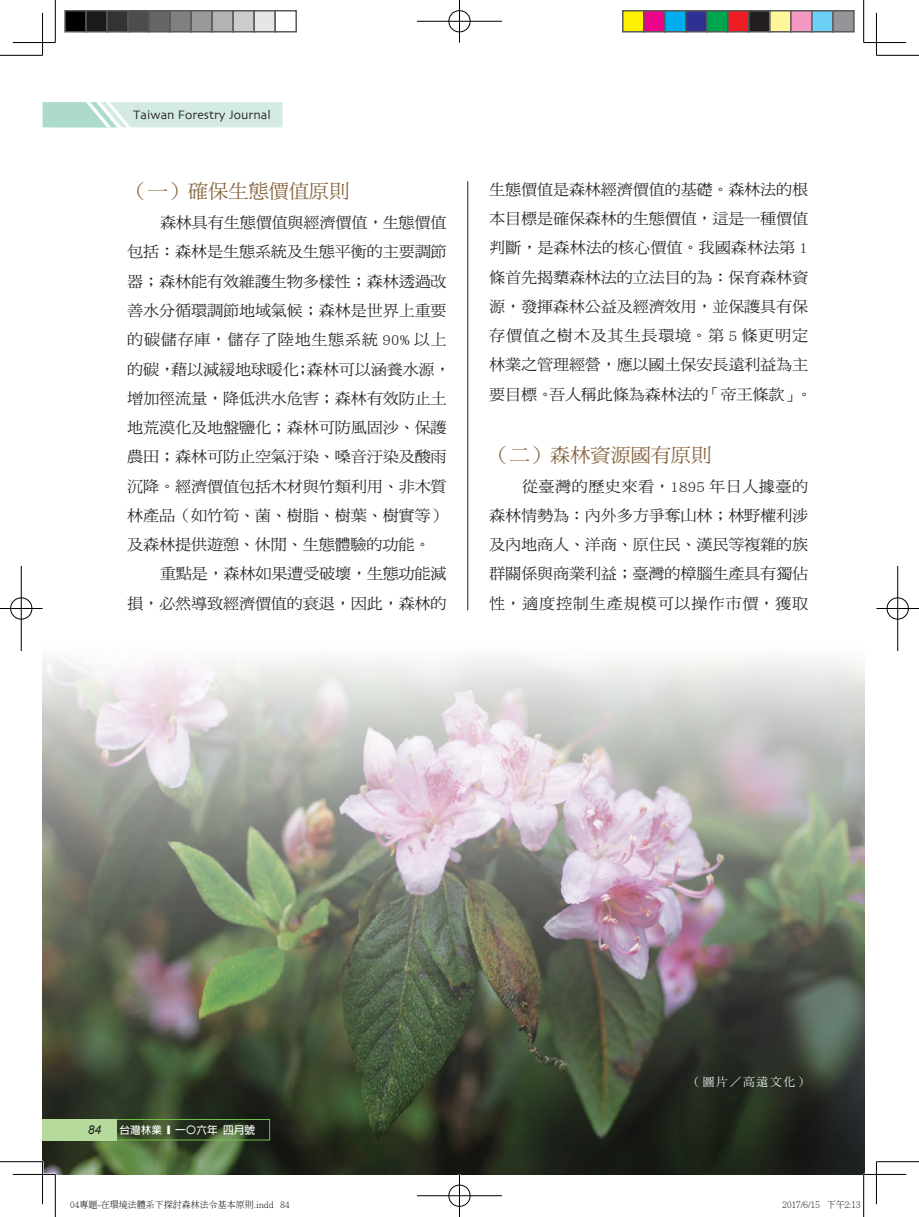
<style>
.page{position:relative;width:919px;height:1217px;background:#fff}
.page>*{position:absolute;margin:0;border:0;box-sizing:border-box;transform-origin:0 0}
.標{font:19.5px "DF Ming Std W5";letter-spacing:-.015em;color:#826039;scale:1.05 1}
.new{font:15.45px/29.2px "DF Ming Std W5";letter-spacing:-.015em;color:#231f20;scale:1.05 1}
.正常{font:12.75px "Skia";color:#231f20}
.正常-2{font:italic 12.15px "Arial";color:#231f20}
.照片說{font:11.7px "DF Ming Std W5";letter-spacing:.15em;color:#fff}
.正常-3{font:700 10.65px "AR Hei B5";color:#fff}
.t1{font:300 9px "Adobe Ming Std";color:#000}
</style>
<div class="page">
<img style="left:43px;top:610px;width:821px;height:564px">
<hr style="left:467px;top:181px;width:1px;height:429px;background:#231f20">
<div style="left:113px;top:1118px;width:157px;height:22px;border:1px solid #71bf44"></div>
<div style="left:43px;top:1118px;width:74px;height:22px;background:#b6da9b"></div>
<svg style="left:43px;top:102px;width:239px;height:25px;background:#cce8df"></svg>
<hr style="left:13px;top:1172px;width:42px;height:3px;background:#fff">
<hr style="left:863px;top:1172px;width:43px;height:3px;background:#fff">
<hr style="left:41px;top:1161px;width:3px;height:42px;background:#fff">
<hr style="left:0;top:55px;width:43px;height:1px;background:#000">
<hr style="left:876px;top:55px;width:42px;height:1px;background:#000">
<hr style="left:0;top:1161px;width:43px;height:1px;background:#000">
<hr style="left:876px;top:1161px;width:42px;height:1px;background:#000">
<hr style="left:55px;top:0;width:1px;height:43px;background:#000">
<hr style="left:55px;top:1174px;width:1px;height:42px;background:#000">
<hr style="left:863px;top:0;width:1px;height:43px;background:#000">
<hr style="left:863px;top:1174px;width:1px;height:42px;background:#000">
<hr style="left:13px;top:42px;width:42px;height:1px;background:#000">
<hr style="left:863px;top:42px;width:43px;height:1px;background:#000">
<hr style="left:13px;top:1173px;width:42px;height:1px;background:#000">
<hr style="left:863px;top:1173px;width:43px;height:1px;background:#000">
<hr style="left:42px;top:13px;width:1px;height:42px;background:#000">
<hr style="left:42px;top:1161px;width:1px;height:42px;background:#000">
<hr style="left:876px;top:13px;width:1px;height:42px;background:#000">
<hr style="left:876px;top:1161px;width:1px;height:42px;background:#000">
<div style="left:448px;top:10px;width:23px;height:23px;border:2px solid #fff;border-radius:50%"></div>
<hr style="left:417px;top:20px;width:85px;height:2px;background:#fff">
<hr style="left:458px;top:0;width:2px;height:43px;background:#fff">
<div style="left:448px;top:10px;width:22px;height:22px;border:1px solid #000;border-radius:50%"></div>
<hr style="left:417px;top:21px;width:85px;height:1px;background:#000">
<hr style="left:459px;top:0;width:1px;height:43px;background:#000">
<div style="left:448px;top:1183px;width:23px;height:23px;border:2px solid #fff;border-radius:50%"></div>
<hr style="left:417px;top:1194px;width:85px;height:2px;background:#fff">
<hr style="left:458px;top:1174px;width:2px;height:42px;background:#fff">
<div style="left:448px;top:1184px;width:22px;height:22px;border:1px solid #000;border-radius:50%"></div>
<hr style="left:417px;top:1195px;width:85px;height:1px;background:#000">
<hr style="left:459px;top:1174px;width:1px;height:42px;background:#000">
<div style="left:10px;top:596px;width:23px;height:24px;border:2px solid #fff;border-radius:50%"></div>
<hr style="left:0;top:607px;width:43px;height:2px;background:#fff">
<hr style="left:20px;top:566px;width:2px;height:85px;background:#fff">
<div style="left:10px;top:597px;width:22px;height:22px;border:1px solid #000;border-radius:50%"></div>
<hr style="left:0;top:608px;width:43px;height:1px;background:#000">
<hr style="left:21px;top:566px;width:1px;height:85px;background:#000">
<div style="left:885px;top:596px;width:24px;height:24px;border:2px solid #fff;border-radius:50%"></div>
<hr style="left:876px;top:607px;width:42px;height:2px;background:#fff">
<hr style="left:896px;top:566px;width:2px;height:85px;background:#fff">
<div style="left:886px;top:597px;width:22px;height:22px;border:1px solid #000;border-radius:50%"></div>
<hr style="left:876px;top:608px;width:42px;height:1px;background:#000">
<hr style="left:897px;top:566px;width:1px;height:85px;background:#000">
<div style="left:65px;top:11px;width:21px;height:21px;background:#000"></div>
<div style="left:64px;top:10px;width:23px;height:23px;border:2px solid #595959"></div>
<div style="left:86px;top:11px;width:21px;height:21px;background:#1a1a1a"></div>
<div style="left:85px;top:10px;width:23px;height:23px;border:2px solid #595959"></div>
<div style="left:107px;top:11px;width:21px;height:21px;background:#333"></div>
<div style="left:106px;top:10px;width:23px;height:23px;border:2px solid #595959"></div>
<div style="left:128px;top:11px;width:21px;height:21px;background:#4d4d4d"></div>
<div style="left:127px;top:10px;width:23px;height:23px;border:2px solid #595959"></div>
<div style="left:149px;top:11px;width:21px;height:21px;background:#666"></div>
<div style="left:148px;top:10px;width:23px;height:23px;border:2px solid #595959"></div>
<div style="left:170px;top:11px;width:21px;height:21px;background:#808080"></div>
<div style="left:169px;top:10px;width:23px;height:23px;border:2px solid #595959"></div>
<div style="left:191px;top:11px;width:21px;height:21px;background:#999"></div>
<div style="left:190px;top:10px;width:23px;height:23px;border:2px solid #595959"></div>
<div style="left:212px;top:11px;width:21px;height:21px;background:#b3b3b3"></div>
<div style="left:211px;top:10px;width:23px;height:23px;border:2px solid #595959"></div>
<div style="left:233px;top:11px;width:21px;height:21px;background:#ccc"></div>
<div style="left:232px;top:10px;width:23px;height:23px;border:2px solid #595959"></div>
<div style="left:254px;top:11px;width:21px;height:21px;background:#e6e6e6"></div>
<div style="left:253px;top:10px;width:23px;height:23px;border:2px solid #595959"></div>
<div style="left:274px;top:10px;width:23px;height:23px;border:2px solid #595959"></div>
<div style="left:622px;top:11px;width:21px;height:21px;background:#fff101"></div>
<div style="left:622px;top:10px;width:22px;height:23px;border:2px solid #595959"></div>
<div style="left:643px;top:11px;width:21px;height:21px;background:#ed028c"></div>
<div style="left:643px;top:10px;width:22px;height:23px;border:2px solid #595959"></div>
<div style="left:664px;top:11px;width:21px;height:21px;background:#00aeef"></div>
<div style="left:664px;top:10px;width:22px;height:23px;border:2px solid #595959"></div>
<div style="left:685px;top:11px;width:21px;height:21px;background:#2e3092"></div>
<div style="left:685px;top:10px;width:22px;height:23px;border:2px solid #595959"></div>
<div style="left:706px;top:11px;width:21px;height:21px;background:#00a54f"></div>
<div style="left:706px;top:10px;width:22px;height:23px;border:2px solid #595959"></div>
<div style="left:727px;top:11px;width:21px;height:21px;background:#ee1d23"></div>
<div style="left:727px;top:10px;width:22px;height:23px;border:2px solid #595959"></div>
<div style="left:748px;top:11px;width:21px;height:21px;background:#231f20"></div>
<div style="left:748px;top:10px;width:22px;height:23px;border:2px solid #595959"></div>
<div style="left:769px;top:11px;width:21px;height:21px;background:#fff79a"></div>
<div style="left:769px;top:10px;width:22px;height:23px;border:2px solid #595959"></div>
<div style="left:790px;top:11px;width:21px;height:21px;background:#f499c2"></div>
<div style="left:790px;top:10px;width:22px;height:23px;border:2px solid #595959"></div>
<div style="left:811px;top:11px;width:21px;height:21px;background:#6bcff6"></div>
<div style="left:811px;top:10px;width:22px;height:23px;border:2px solid #595959"></div>
<div style="left:832px;top:11px;width:21px;height:21px;background:#939598"></div>
<div style="left:832px;top:10px;width:22px;height:23px;border:2px solid #595959"></div>
<p class="正常" style="left:133px;top:107px;width:139px">Taiwan Forestry Journal</p>
<p class="標" style="left:127px;top:181px;width:213px">（一）確保生態價值原則</p>
<p class="new" style="left:127px;top:208px;width:309px;text-indent:33px">森林具有生態價值與經濟價值，生態價值包括：森林是生態系統及生態平衡的主要調節器；森林能有效維護生物多樣性；森林透過改善水分循環調節地域氣候；森林是世界上重要的碳儲存庫，儲存了陸地生態系統 90% 以上的碳，藉以減緩地球暖化；森林可以涵養水源，增加徑流量，降低洪水危害；森林有效防止土地荒漠化及地盤鹽化；森林可防風固沙、保護農田；森林可防止空氣汙染、嗓音汙染及酸雨沉降。經濟價值包括木材與竹類利用、非木質林產品（如竹筍、菌、樹脂、樹葉、樹實等）及森林提供遊憩、休閒、生態體驗的功能。</p>
<p class="new" style="left:127px;top:558px;width:306px;text-align:right">重點是，森林如果遭受破壞，生態功能減<br>損，必然導致經濟價值的衰退，因此，森林的</p>
<p class="new" style="left:489px;top:174px;width:309px">生態價值是森林經濟價值的基礎。森林法的根本目標是確保森林的生態價值，這是一種價值判斷，是森林法的核心價值。我國森林法第 1條首先揭櫫森林法的立法目的為：保育森林資源，發揮森林公益及經濟效用，並保護具有保存價值之樹木及其生長環境。第 5 條更明定林業之管理經營，應以國土保安長遠利益為主要目標。吾人稱此條為森林法的「帝王條款」。</p>
<p class="標" style="left:489px;top:444px;width:213px">（二）森林資源國有原則</p>
<p class="new" style="left:489px;top:471px;width:305px;text-align:justify;text-indent:33px">從臺灣的歷史來看，1895 年日人據臺的森林情勢為：內外多方爭奪山林；林野權利涉及內地商人、洋商、原住民、漢民等複雜的族群關係與商業利益；臺灣的樟腦生產具有獨佔性，適度控制生產規模可以操作市價，獲取</p>
<p class="正常-2" style="left:88px;top:1121px;width:15px">84</p>
<p class="正常-3" style="left:119px;top:1124px;width:137px">台灣林業 ■ 一〇六年 四月號</p>
<p class="照片說" style="left:689px;top:1075px;width:121px">（圖片／高遠文化）</p>
<p class="t1" style="left:70px;top:1199px;width:221px">04專題-在環境法體系下探討森林法令基本原則.indd 84</p>
<p class="t1" style="left:782px;top:1199px;width:79px">2017/6/15 下午2:13</p>
</div>
